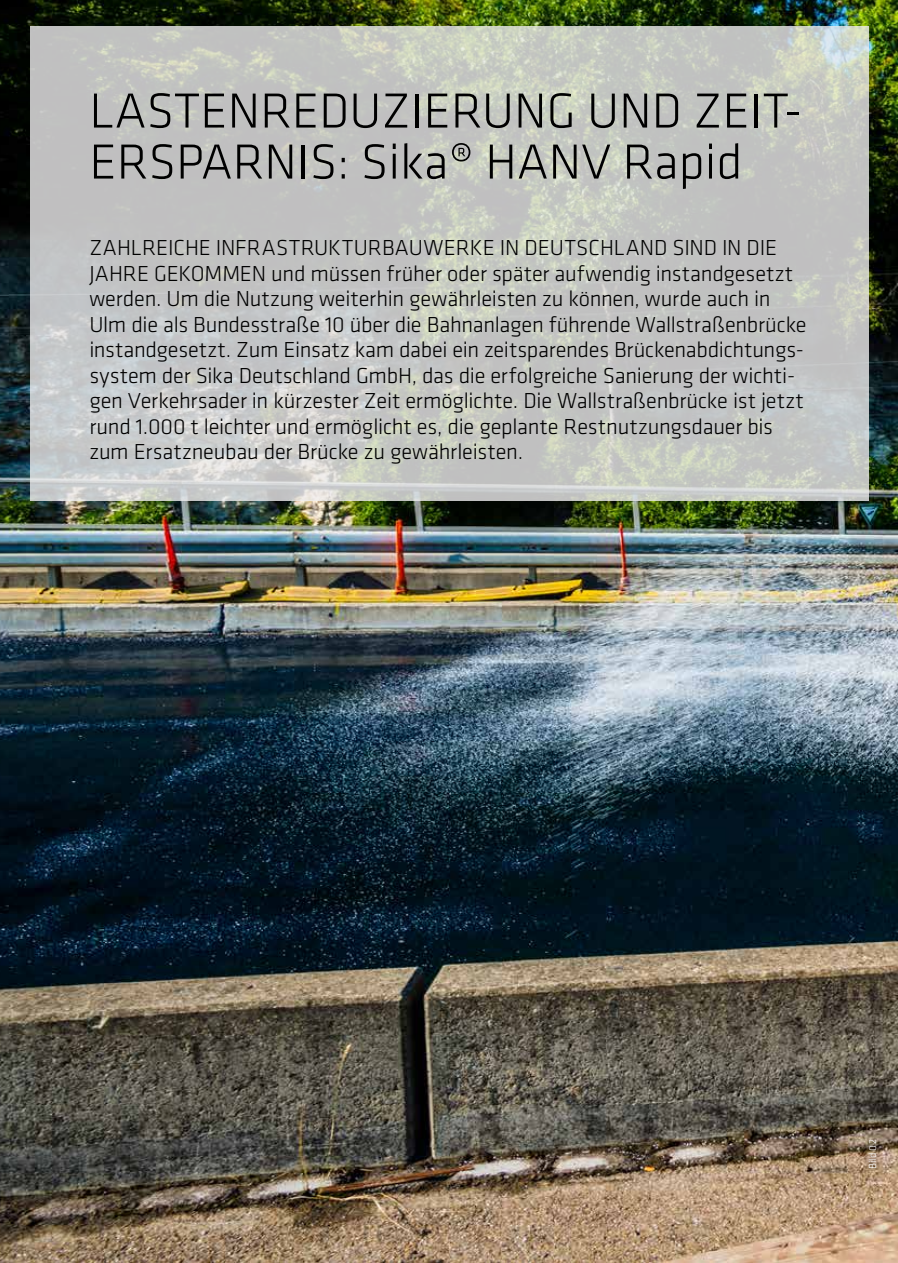
<style>
.page{position:relative;width:898px;height:1263px;background:#fff}
.page>*{position:absolute;margin:0;border:0;box-sizing:border-box;transform-origin:0 0}
.t1{font:300 51px/51px "Klavika";color:#000}
.t2{font:300 22.5px/25.5px "Klavika";letter-spacing:-.01em;color:#000}
.t3{font:300 10.5px "Klavika";letter-spacing:.02em;color:#fff}
</style>
<div class="page">
<img style="left:0;top:0;width:897px;height:1263px">
<div style="left:861px;top:1133px;width:22px;height:43px;background:#000;opacity:.75"></div>
<svg style="left:30px;top:26px;width:838px;height:475px;background:#c5c6c4"></svg>
<h1 class="t1" style="left:89px;top:85px;width:714px">LASTENREDUZIERUNG UND ZEIT-<br>ERSPARNIS: Sika® HANV Rapid</h1>
<p class="t2" style="left:89px;top:235px;width:718px">ZAHLREICHE INFRASTRUKTURBAUWERKE IN DEUTSCHLAND SIND IN DIE JAHRE GEKOMMEN und müssen früher oder später aufwendig instandgesetzt werden. Um die Nutzung weiterhin gewährleisten zu können, wurde auch in Ulm die als Bundesstraße 10 über die Bahnanlagen führende Wallstraßenbrücke instandgesetzt. Zum Einsatz kam dabei ein zeitsparendes Brückenabdichtungs&shy;system der Sika Deutschland GmbH, das die erfolgreiche Sanierung der wichti&shy;gen Verkehrsader in kürzester Zeit ermöglichte. Die Wallstraßenbrücke ist jetzt rund 1.000 t leichter und ermöglicht es, die geplante Restnutzungsdauer bis zum Ersatzneubau der Brücke zu gewährleisten.</p>
<p class="t3" style="left:866px;top:1169px;width:32px;rotate:-90deg">Bild 02</p>
</div>
